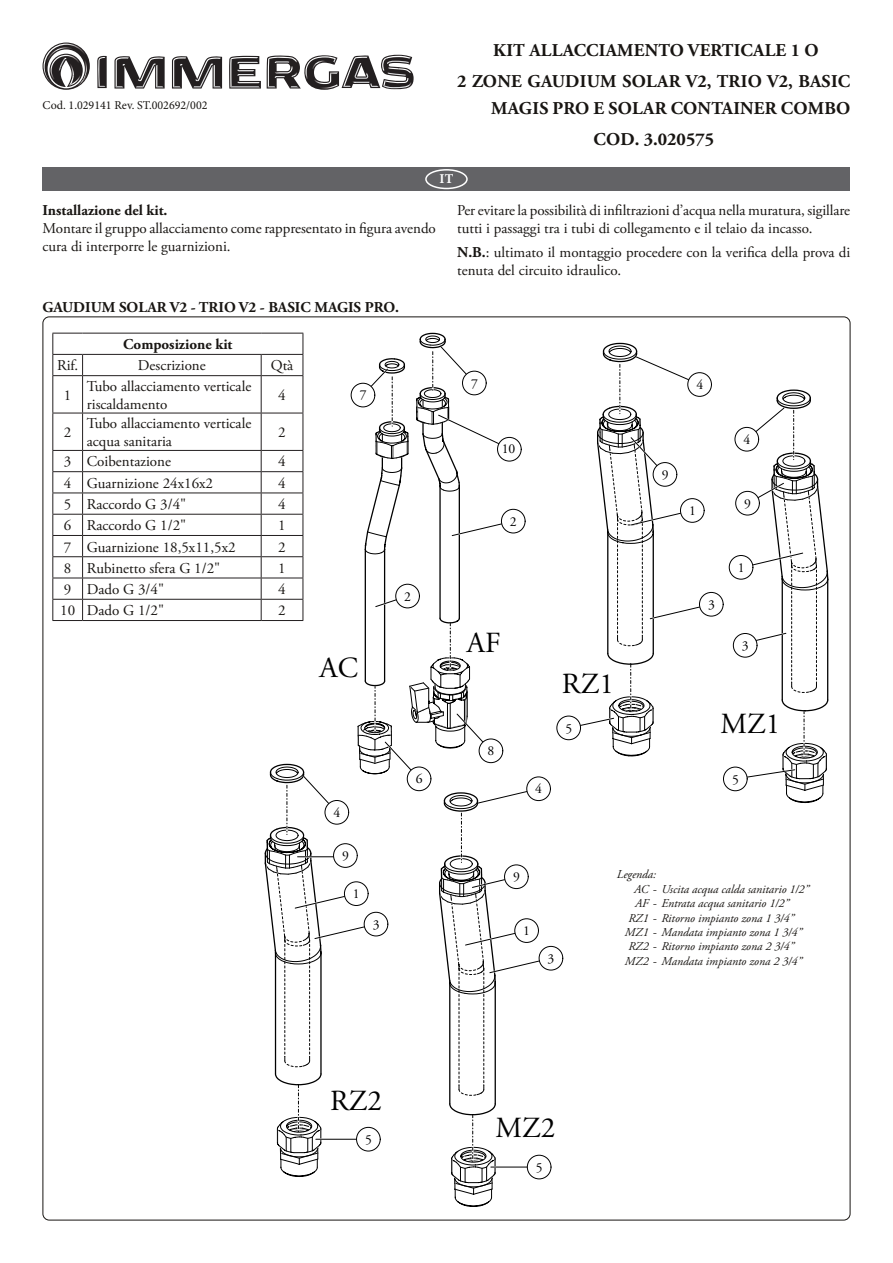
<style>
.page{position:relative;width:893px;height:1263px;background:#fff}
.page>*{position:absolute;margin:0;border:0;box-sizing:border-box;transform-origin:0 0}
.t1{font:29.1px "Adobe Garamond Pro";color:#000}
.Titolo{font:700 18px/27px "Adobe Garamond Pro";letter-spacing:.015em;color:#181512;text-align:right}
.Testo_Spazio{font:15px/18px "Adobe Garamond Pro";color:#181512}
.Tabella{font:15px/18px "Adobe Garamond Pro";color:#181512}
.Testo{font:700 15px "Adobe Garamond Pro";color:#181512}
.Sottotitolo{font:700 15px "Adobe Garamond Pro";color:#181512}
.Tabella-2{font:700 15px "Adobe Garamond Pro";color:#181512}
.t2{font:13.65px "Adobe Garamond Pro";color:#000}
.t3{font:700 13.5px "Minion Pro";color:#fff}
.Legenda{font:italic 12px "Adobe Garamond Pro";color:#181512}
.Testo-2{font:12px "Minion Pro";color:#181512}
.s1{font-weight:700}
</style>
<div class="page">
<div style="left:539px;top:946px;width:24px;height:24px;background:#fff;border:1px solid #000;border-radius:50%"></div>
<div style="left:556px;top:716px;width:25px;height:24px;background:#fff;border:1px solid #000;border-radius:50%"></div>
<svg style="left:567px;top:342px;width:262px;height:461px"></svg>
<div style="left:735px;top:491px;width:25px;height:24px;background:#fff;border:1px solid #000;border-radius:50%"></div>
<hr style="left:52px;top:333px;width:31px;height:1px;background:#231f20">
<hr style="left:83px;top:333px;width:178px;height:1px;background:#231f20">
<hr style="left:52px;top:354px;width:31px;height:1px;background:#231f20">
<svg style="left:52px;top:333px;width:1px;height:42px"></svg>
<hr style="left:83px;top:354px;width:178px;height:1px;background:#231f20">
<svg style="left:82px;top:355px;width:1px;height:20px"></svg>
<hr style="left:52px;top:375px;width:31px;height:1px;background:#231f20">
<hr style="left:52px;top:376px;width:1px;height:37px;background:#231f20">
<hr style="left:83px;top:375px;width:178px;height:1px;background:#231f20">
<hr style="left:82px;top:376px;width:1px;height:37px;background:#231f20">
<hr style="left:52px;top:413px;width:31px;height:1px;background:#231f20">
<hr style="left:52px;top:413px;width:1px;height:37px;background:#231f20">
<hr style="left:83px;top:413px;width:178px;height:1px;background:#231f20">
<hr style="left:82px;top:413px;width:1px;height:37px;background:#231f20">
<hr style="left:52px;top:450px;width:31px;height:1px;background:#231f20">
<hr style="left:83px;top:450px;width:178px;height:1px;background:#231f20">
<hr style="left:52px;top:471px;width:31px;height:1px;background:#231f20">
<hr style="left:83px;top:471px;width:178px;height:1px;background:#231f20">
<hr style="left:52px;top:493px;width:31px;height:1px;background:#231f20">
<hr style="left:83px;top:493px;width:178px;height:1px;background:#231f20">
<hr style="left:52px;top:514px;width:31px;height:1px;background:#231f20">
<hr style="left:83px;top:514px;width:178px;height:1px;background:#231f20">
<hr style="left:52px;top:535px;width:31px;height:1px;background:#231f20">
<hr style="left:83px;top:535px;width:178px;height:1px;background:#231f20">
<hr style="left:52px;top:556px;width:31px;height:1px;background:#231f20">
<hr style="left:83px;top:556px;width:178px;height:1px;background:#231f20">
<hr style="left:52px;top:578px;width:31px;height:1px;background:#231f20">
<hr style="left:83px;top:578px;width:178px;height:1px;background:#231f20">
<hr style="left:52px;top:599px;width:31px;height:1px;background:#231f20">
<svg style="left:52px;top:451px;width:1px;height:169px"></svg>
<hr style="left:83px;top:599px;width:178px;height:1px;background:#231f20">
<svg style="left:82px;top:451px;width:1px;height:169px"></svg>
<svg style="left:261px;top:333px;width:291px;height:874px"></svg>
<hr style="left:52px;top:620px;width:31px;height:1px;background:#231f20">
<hr style="left:83px;top:620px;width:178px;height:1px;background:#231f20">
<hr style="left:261px;top:620px;width:42px;height:1px;background:#231f20">
<svg style="left:97px;top:55px;width:10px;height:33px"></svg>
<svg style="left:114px;top:56px;width:51px;height:33px"></svg>
<svg style="left:172px;top:56px;width:50px;height:33px"></svg>
<svg style="left:229px;top:56px;width:32px;height:33px"></svg>
<svg style="left:267px;top:55px;width:147px;height:35px"></svg>
<svg style="left:43px;top:43px;width:47px;height:47px"></svg>
<div style="left:42px;top:167px;width:808px;height:24px;background:#636366"></div>
<div style="left:425px;top:169px;width:43px;height:20px;border:2px solid #fff;border-radius:50%"></div>
<p class="Testo-2" style="left:43px;top:97px;width:167px">Cod. 1.029141 Rev. ST.002692/002</p>
<p class="Titolo" style="left:493px;top:37px;width:327px">KIT ALLACCIAMENTO VERTICALE 1 O</p>
<p class="Titolo" style="left:457px;top:68px;width:395px">2 ZONE GAUDIUM SOLAR V2, TRIO V2, BASIC<br>MAGIS PRO E SOLAR CONTAINER COMBO</p>
<p class="Titolo" style="left:594px;top:126px;width:122px">COD. 3.020575</p>
<p class="t3" style="left:440px;top:169px;width:15px">IT</p>
<p class="Sottotitolo" style="left:43px;top:201px;width:127px">Installazione del kit.</p>
<p class="Testo_Spazio" style="left:43px;top:219px;width:395px">Montare il gruppo allacciamento come rappresentato in figura avendo cura di interporre le guarnizioni.</p>
<p class="Testo" style="left:43px;top:298px;width:358px">GAUDIUM SOLAR V2 - TRIO V2 - BASIC MAGIS PRO.</p>
<p class="Tabella-2" style="left:123px;top:336px;width:111px">Composizione kit</p>
<p class="Tabella" style="left:57px;top:357px;width:23px">Rif.</p>
<p class="Tabella" style="left:138px;top:357px;width:69px">Descrizione</p>
<p class="Tabella" style="left:271px;top:357px;width:24px">Qtà</p>
<p class="Tabella" style="left:64px;top:387px;width:9px">1</p>
<p class="Tabella" style="left:87px;top:378px;width:166px">Tubo allacciamento verticale riscaldamento</p>
<p class="Tabella" style="left:278px;top:387px;width:9px">4</p>
<p class="Tabella" style="left:64px;top:424px;width:9px">2</p>
<p class="Tabella" style="left:87px;top:415px;width:166px">Tubo allacciamento verticale acqua sanitaria</p>
<p class="Tabella" style="left:278px;top:424px;width:9px">2</p>
<p class="Tabella" style="left:64px;top:453px;width:9px">3</p>
<p class="Tabella" style="left:87px;top:453px;width:86px">Coibentazione</p>
<p class="Tabella" style="left:278px;top:453px;width:9px">4</p>
<p class="Tabella" style="left:64px;top:474px;width:9px">4</p>
<p class="Tabella" style="left:87px;top:474px;width:128px">Guarnizione 24x16x2</p>
<p class="Tabella" style="left:278px;top:474px;width:9px">4</p>
<p class="Tabella" style="left:64px;top:496px;width:9px">5</p>
<p class="Tabella" style="left:87px;top:496px;width:101px">Raccordo G 3/4"</p>
<p class="Tabella" style="left:278px;top:496px;width:9px">4</p>
<p class="Tabella" style="left:64px;top:517px;width:9px">6</p>
<p class="Tabella" style="left:87px;top:517px;width:101px">Raccordo G 1/2"</p>
<p class="Tabella" style="left:278px;top:517px;width:9px">1</p>
<p class="Tabella" style="left:64px;top:538px;width:9px">7</p>
<p class="Tabella" style="left:87px;top:538px;width:150px">Guarnizione 18,5x11,5x2</p>
<p class="Tabella" style="left:278px;top:538px;width:9px">2</p>
<p class="Tabella" style="left:64px;top:560px;width:9px">8</p>
<p class="Tabella" style="left:87px;top:560px;width:135px">Rubinetto sfera G 1/2"</p>
<p class="Tabella" style="left:278px;top:560px;width:9px">1</p>
<p class="Tabella" style="left:64px;top:581px;width:9px">9</p>
<p class="Tabella" style="left:87px;top:581px;width:79px">Dado G 3/4"</p>
<p class="Tabella" style="left:278px;top:581px;width:9px">4</p>
<p class="Tabella" style="left:60px;top:602px;width:16px">10</p>
<p class="Tabella" style="left:87px;top:602px;width:79px">Dado G 1/2"</p>
<p class="Tabella" style="left:278px;top:602px;width:9px">2</p>
<p class="t2" style="left:360px;top:387px;width:8px">7</p>
<p class="t1" style="left:320px;top:651px;width:40px">AC</p>
<p class="t2" style="left:404px;top:588px;width:8px">2</p>
<p class="t2" style="left:333px;top:804px;width:8px">4</p>
<p class="t2" style="left:342px;top:848px;width:8px">9</p>
<p class="t2" style="left:353px;top:886px;width:8px">1</p>
<p class="t2" style="left:373px;top:916px;width:8px">3</p>
<p class="t2" style="left:416px;top:771px;width:8px">6</p>
<p class="Testo_Spazio" style="left:457px;top:201px;width:394px">Per evitare la possibilità di infiltrazioni d’acqua nella muratura, sigillare tutti i passaggi tra i tubi di collegamento e il telaio da incasso.</p>
<p class="Testo_Spazio" style="left:457px;top:244px;width:395px"><span class="s1">N.B.</span>: ultimato il montaggio procedere con la verifica della prova di tenuta del circuito idraulico.</p>
<p class="t2" style="left:471px;top:375px;width:8px">7</p>
<p class="t2" style="left:502px;top:440px;width:15px">10</p>
<p class="t2" style="left:510px;top:513px;width:8px">2</p>
<p class="t1" style="left:467px;top:626px;width:35px">AF</p>
<p class="t2" style="left:488px;top:743px;width:8px">8</p>
<p class="t2" style="left:535px;top:781px;width:8px">4</p>
<p class="t1" style="left:562px;top:666px;width:54px">RZ1</p>
<p class="t2" style="left:565px;top:720px;width:8px">5</p>
<p class="t2" style="left:696px;top:377px;width:8px">4</p>
<p class="t2" style="left:662px;top:466px;width:8px">9</p>
<p class="t2" style="left:689px;top:503px;width:8px">1</p>
<p class="t2" style="left:708px;top:596px;width:8px">3</p>
<p class="t2" style="left:743px;top:431px;width:8px">4</p>
<p class="t2" style="left:744px;top:495px;width:8px">9</p>
<p class="t2" style="left:738px;top:559px;width:8px">1</p>
<p class="t2" style="left:742px;top:637px;width:8px">3</p>
<p class="t1" style="left:720px;top:706px;width:61px">MZ1</p>
<p class="t2" style="left:732px;top:771px;width:8px">5</p>
<p class="t2" style="left:513px;top:869px;width:8px">9</p>
<p class="t2" style="left:523px;top:923px;width:8px">1</p>
<p class="t2" style="left:548px;top:950px;width:8px">3</p>
<p class="Legenda" style="left:617px;top:867px;width:41px">Legenda:</p>
<p class="Legenda" style="left:634px;top:882px;width:177px">AC - Uscita acqua calda sanitario 1/2”</p>
<p class="Legenda" style="left:635px;top:896px;width:155px">AF - Entrata acqua sanitario 1/2”</p>
<p class="Legenda" style="left:629px;top:910px;width:167px">RZ1 - Ritorno impianto zona 1 3/4”</p>
<p class="Legenda" style="left:625px;top:925px;width:178px">MZ1 - Mandata impianto zona 1 3/4”</p>
<p class="Legenda" style="left:629px;top:939px;width:167px">RZ2 - Ritorno impianto zona 2 3/4”</p>
<p class="Legenda" style="left:625px;top:954px;width:178px">MZ2 - Mandata impianto zona 2 3/4”</p>
<p class="t1" style="left:330px;top:1083px;width:54px">RZ2</p>
<p class="t2" style="left:365px;top:1131px;width:8px">5</p>
<p class="t1" style="left:495px;top:1110px;width:61px">MZ2</p>
<p class="t2" style="left:536px;top:1159px;width:8px">5</p>
</div>
